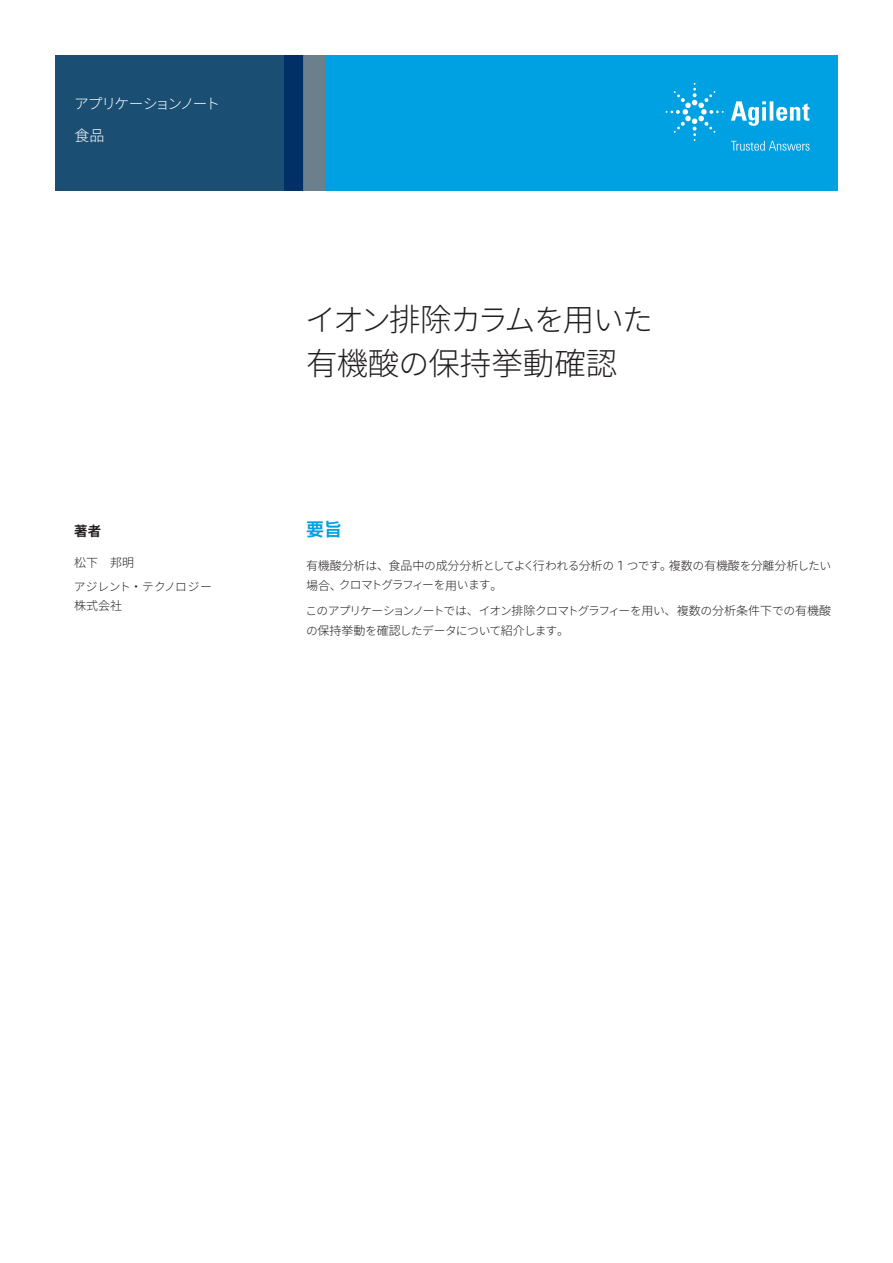
<style>
.page{position:relative;width:893px;height:1263px;background:#fff}
.page>*{position:absolute;margin:0;border:0;box-sizing:border-box;transform-origin:0 0}
.Subtitle{font:300 31.5px "Noto Sans CJ Kjp";color:#231f20}
.Subtitle-2{font:300 30.9px "Noto Sans CJ Kjp";letter-spacing:-.11em;color:#231f20}
.Header_1{font:700 18px "Noto Sans CJ Kjp";color:#00a1e3}
.Area_Identifier{font:300 15px "Noto Sans CJ Kjp";color:#fff}
.Area_Identifier-2{font:300 14.7px "Noto Sans CJ Kjp";letter-spacing:-.115em;color:#fff}
.DATA_author_title{font:700 13.5px "Noto Sans CJ Kjp";color:#231f20}
.Text{font:300 12px "Noto Sans CJ Kjp";letter-spacing:-.01em;color:#231f20}
.DATA_author_name___i{font:300 12px "Noto Sans CJ Kjp";color:#231f20}
.Text-2{font:300 11.7px/19.5px "Noto Sans CJ Kjp";letter-spacing:-.08em;color:#231f20}
.DATA_author_name___i-2{font:300 11.7px "Noto Sans CJ Kjp";letter-spacing:-.01em;color:#231f20}
.s1{font-size:12px}
.s2{font-size:31.5px}
.s3{font-size:30.9px}
.s4{font-size:11.7px}
.s5{font-family:"Roboto";font-size:12.9px}
</style>
<div class="page">
<div style="left:284px;top:55px;width:554px;height:135px;background:#00a1e3"></div>
<svg style="left:55px;top:55px;width:249px;height:135px;background:#184b71"></svg>
<div style="left:304px;top:55px;width:21px;height:135px;background:#6b808c"></div>
<svg style="left:731px;top:101px;width:78px;height:25px"></svg>
<svg style="left:666px;top:83px;width:58px;height:58px"></svg>
<svg style="left:731px;top:141px;width:78px;height:10px"></svg>
<p class="Area_Identifier-2" style="left:74px;top:95px;width:148px">アプリケーションノート</p>
<p class="Area_Identifier" style="left:74px;top:127px;width:32px">食品</p>
<p class="DATA_author_title" style="left:74px;top:523px;width:28px">著者</p>
<p class="DATA_author_name___i" style="left:74px;top:556px;width:61px">松下　邦明</p>
<p class="DATA_author_name___i-2" style="left:74px;top:580px;width:139px">アジレント<span class="s1">・</span>テクノロジー</p>
<p class="DATA_author_name___i" style="left:74px;top:599px;width:49px">株式会社</p>
<p class="Subtitle-2" style="left:305px;top:302px;width:349px">イオン<span class="s2">排除</span>カラムを<span class="s2">用</span>いた</p>
<p class="Subtitle" style="left:306px;top:346px;width:313px">有機酸<span class="s3">の</span>保持挙動確認</p>
<p class="Header_1" style="left:306px;top:520px;width:37px">要旨</p>
<p class="Text" style="left:306px;top:559px;width:527px">有機酸分析<span class="s4">は</span>、食品中<span class="s4">の</span>成分分析<span class="s4">としてよく</span>行<span class="s4">われる</span>分析<span class="s4">の</span> <span class="s5">1</span> <span class="s4">つです</span>。複数<span class="s4">の</span>有機酸<span class="s4">を</span>分離分析<span class="s4">したい</span></p>
<p class="Text-2" style="left:306px;top:576px;width:198px"><span class="s1">場合、</span>クロマトグラフィーを<span class="s1">用</span>います<span class="s1">。</span></p>
<p class="Text-2" style="left:305px;top:601px;width:527px">このアプリケーションノートでは<span class="s1">、</span>イオン<span class="s1">排除</span>クロマトグラフィーを<span class="s1">用</span>い<span class="s1">、複数</span>の<span class="s1">分析条件下</span>での<span class="s1">有機酸</span>の<span class="s1">保持挙動</span>を<span class="s1">確認</span>したデータについて<span class="s1">紹介</span>します<span class="s1">。</span></p>
</div>
